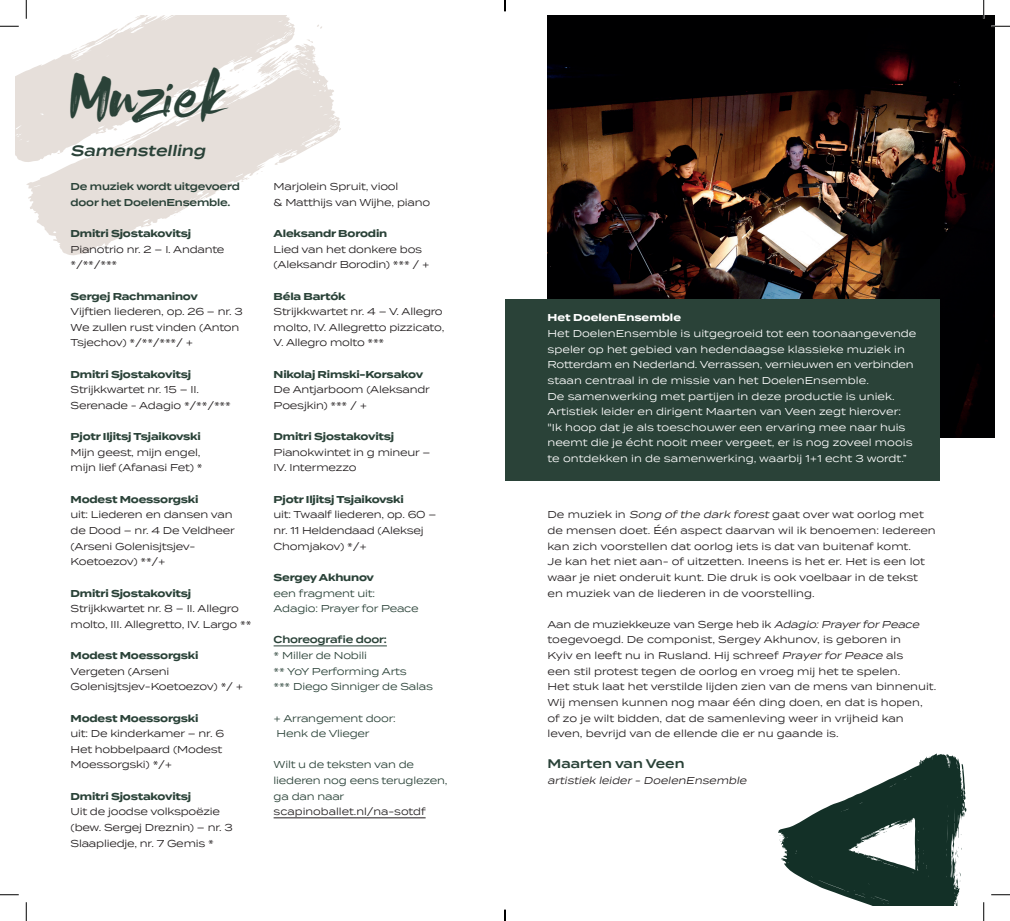
<style>
.page{position:relative;width:1010px;height:921px;background:#fff}
.page>*{position:absolute;margin:0;border:0;box-sizing:border-box;transform-origin:0 0}
.t1{font:48.75px "Rocked ALT";color:#2a4238}
.t2{font:italic 600 15px "Termina";color:#2a4238}
.t3{font:600 12.5px "Termina";color:#2a4238}
.t4{font:10px/15.6px "Termina";letter-spacing:-.02em;color:#231f20}
.t5{font:10px/15.6px "Termina";color:#231f20}
.t6{font:10px/15.6px "Termina";color:#fff}
.t7{font:700 10px "Termina";letter-spacing:-.02em;color:#2a4238}
.t8{font:10px/15.6px "Termina";letter-spacing:-.02em;color:#2a4238}
.t9{font:600 10px/15.6px "Termina";letter-spacing:-.02em;color:#2a4238}
.t10{font:italic 10px "Termina";color:#231f20}
.t11{font:700 10px "Termina";color:#fff}
.s1{font-weight:700;color:#2a4238}
.s2{font-weight:700}
.s3{color:#231f20}
.s4{font-style:italic}
</style>
<div class="page">
<svg style="left:26px;top:44px;width:314px;height:211px"></svg>
<svg style="left:256px;top:171px;width:7px;height:3px"></svg>
<svg style="left:16px;top:16px;width:279px;height:146px;fill:#e6dfda"></svg>
<svg style="left:193px;top:198px;width:12px;height:8px"></svg>
<svg style="left:174px;top:212px;width:7px;height:4px"></svg>
<svg style="left:91px;top:150px;width:8px;height:5px"></svg>
<svg style="left:174px;top:113px;width:9px;height:6px"></svg>
<svg style="left:251px;top:51px;width:48px;height:39px"></svg>
<svg style="left:201px;top:97px;width:19px;height:11px"></svg>
<svg style="left:122px;top:139px;width:6px;height:3px"></svg>
<svg style="left:72px;top:48px;width:5px;height:3px"></svg>
<svg style="left:219px;top:77px;width:6px;height:4px"></svg>
<svg style="left:234px;top:69px;width:10px;height:4px"></svg>
<svg style="left:152px;top:109px;width:10px;height:5px"></svg>
<svg style="left:171px;top:95px;width:15px;height:9px"></svg>
<svg style="left:778px;top:753px;width:188px;height:152px"></svg>
<hr style="left:273px;top:645px;width:114px;height:1px;background:#2a4238">
<hr style="left:273px;top:817px;width:152px;height:1px;background:#231f20">
<img style="left:547px;top:16px;width:447px;height:421px">
<div style="left:505px;top:299px;width:434px;height:181px;background:#2a4238"></div>
<svg style="left:0;top:25px;width:19px;height:2px"></svg>
<svg style="left:990px;top:25px;width:19px;height:2px"></svg>
<svg style="left:0;top:894px;width:19px;height:1px"></svg>
<svg style="left:991px;top:894px;width:18px;height:1px"></svg>
<svg style="left:25px;top:0;width:2px;height:19px"></svg>
<svg style="left:25px;top:902px;width:2px;height:19px"></svg>
<svg style="left:982px;top:0;width:2px;height:19px"></svg>
<svg style="left:983px;top:902px;width:1px;height:19px"></svg>
<svg style="left:504px;top:909px;width:1px;height:12px"></svg>
<p class="t1" style="left:71px;top:71px;width:158px">Muziek</p>
<p class="t2" style="left:71px;top:139px;width:140px">Samenstelling</p>
<p class="t9" style="left:71px;top:179px;width:171px">De muziek wordt uitgevoerd door het DoelenEnsemble.</p>
<p class="t7" style="left:71px;top:226px;width:122px">Dmitri Sjostakovitsj</p>
<p class="t4" style="left:71px;top:241px;width:155px">Pianotrio nr. 2 – I. Andante */**/***</p>
<p class="t7" style="left:71px;top:288px;width:129px">Sergej Rachmaninov</p>
<p class="t4" style="left:71px;top:303px;width:174px">Vijftien liederen, op. 26 – nr. 3<br>We zullen rust vinden (Anton<br>Tsjechov) */**/***/ +</p>
<p class="t7" style="left:71px;top:367px;width:122px">Dmitri Sjostakovitsj</p>
<p class="t4" style="left:71px;top:381px;width:162px">Strijkkwartet nr. 15 – II.<br>Serenade - Adagio */**/***</p>
<p class="t7" style="left:71px;top:429px;width:132px">Pjotr Iljitsj Tsjaikovski</p>
<p class="t4" style="left:71px;top:444px;width:133px">Mijn geest, mijn engel, mijn lief (Afanasi Fet) *</p>
<p class="t7" style="left:71px;top:492px;width:129px">Modest Moessorgski</p>
<p class="t4" style="left:71px;top:506px;width:166px">uit: Liederen en dansen van de Dood – nr. 4 De Veldheer (Arseni Golenisjtsjev-<br>Koetoezov) **/+</p>
<p class="t7" style="left:71px;top:585px;width:122px">Dmitri Sjostakovitsj</p>
<p class="t4" style="left:71px;top:600px;width:182px">Strijkkwartet nr. 8 – II. Allegro molto, III. Allegretto, IV. Largo **</p>
<p class="t7" style="left:71px;top:648px;width:129px">Modest Moessorgski</p>
<p class="t4" style="left:71px;top:663px;width:174px">Vergeten (Arseni<br>Golenisjtsjev-Koetoezov) */ +</p>
<p class="t7" style="left:71px;top:710px;width:129px">Modest Moessorgski</p>
<p class="t4" style="left:71px;top:725px;width:155px">uit: De kinderkamer – nr. 6<br>Het hobbelpaard (Modest<br>Moessorgski) */+</p>
<p class="t7" style="left:71px;top:788px;width:122px">Dmitri Sjostakovitsj</p>
<p class="t4" style="left:71px;top:803px;width:164px">Uit de joodse volkspoëzie (bew. Sergej Dreznin) – nr. 3<br>Slaapliedje, nr. 7 Gemis *</p>
<p class="t4" style="left:273px;top:178px;width:158px">Marjolein Spruit, viool<br>&amp; Matthijs van Wijhe, piano</p>
<p class="t7" style="left:273px;top:226px;width:115px">Aleksandr Borodin</p>
<p class="t4" style="left:273px;top:241px;width:157px">Lied van het donkere bos (Aleksandr Borodin) *** / +</p>
<p class="t7" style="left:273px;top:288px;width:74px">Béla Bartók</p>
<p class="t4" style="left:273px;top:303px;width:172px">Strijkkwartet nr. 4 – V. Allegro molto, IV. Allegretto pizzicato,<br>V. Allegro molto ***</p>
<p class="t7" style="left:273px;top:367px;width:151px">Nikolaj Rimski-Korsakov</p>
<p class="t4" style="left:273px;top:381px;width:158px">De Antjarboom (Aleksandr<br>Poesjkin) *** / +</p>
<p class="t7" style="left:273px;top:429px;width:122px">Dmitri Sjostakovitsj</p>
<p class="t4" style="left:273px;top:444px;width:158px">Pianokwintet in g mineur –<br>IV. Intermezzo</p>
<p class="t4" style="left:273px;top:491px;width:164px"><span class="s1">Pjotr Iljitsj Tsjaikovski<br></span>uit: Twaalf liederen, op. 60 – nr. 11 Heldendaad (Aleksej<br>Chomjakov) */+</p>
<p class="t8" style="left:273px;top:569px;width:147px"><span class="s2">Sergey Akhunov<br></span>een fragment uit:<br>Adagio: Prayer for Peace</p>
<p class="t9" style="left:273px;top:632px;width:115px">Choreografie door:</p>
<p class="t8" style="left:273px;top:647px;width:95px">* Miller de Nobili</p>
<p class="t8" style="left:273px;top:663px;width:134px">** YoY Performing Arts</p>
<p class="t8" style="left:273px;top:678px;width:161px">*** Diego Sinniger de Salas</p>
<p class="t8" style="left:273px;top:710px;width:124px">+ Arrangement door:</p>
<p class="t8" style="left:276px;top:725px;width:94px">Henk de Vlieger</p>
<p class="t8" style="left:273px;top:756px;width:175px">Wilt u de teksten van de liederen nog eens teruglezen, ga dan naar <span class="s3">scapinoballet.nl/na-sotdf</span></p>
<p class="t11" style="left:547px;top:310px;width:135px">Het DoelenEnsemble</p>
<p class="t6" style="left:547px;top:325px;width:370px">Het DoelenEnsemble is uitgegroeid tot een toonaangevende speler op het gebied van hedendaagse klassieke muziek in Rotterdam en Nederland. Verrassen, vernieuwen en verbinden staan centraal in de missie van het DoelenEnsemble.<br>De samenwerking met partijen in deze productie is uniek.<br>Artistiek leider en dirigent Maarten van Veen zegt hierover: "Ik hoop dat je als toeschouwer een ervaring mee naar huis neemt die je écht nooit meer vergeet, er is nog zoveel moois te ontdekken in de samenwerking, waarbij 1+1 echt 3 wordt.”</p>
<p class="t5" style="left:547px;top:506px;width:389px">De muziek in <span class="s4">Song ofthe dark forest</span>gaat over wat oorlog met de mensen doet. Één aspect daarvan wil ik benoemen: Iedereen kan zich voorstellen dat oorlog iets is dat van buitenaf komt.<br>Je kan het niet aan- of uitzetten. Ineens is het er. Het is een lot waar je niet onderuit kunt. Die druk is ook voelbaar in de tekst en muziek van de liederen in de voorstelling.</p>
<p class="t5" style="left:547px;top:616px;width:390px">Aan de muziekkeuze van Serge heb ik <span class="s4">Adagio:PrayerforPeace </span>toegevoegd. De componist, Sergey Akhunov, is geboren in<br>Kyiv en leeft nu in Rusland. Hij schreef <span class="s4">PrayerforPeace</span> als<br>een stil protest tegen de oorlog en vroeg mij het te spelen.<br>Het stuk laat het verstilde lijden zien van de mens van binnenuit.<br>Wij mensen kunnen nog maar één ding doen, en dat is hopen, of zo je wilt bidden, dat de samenleving weer in vrijheid kan leven, bevrijd van de ellende die er nu gaande is.</p>
<p class="t3" style="left:547px;top:754px;width:138px">Maarten van Veen</p>
<p class="t10" style="left:547px;top:773px;width:203px">artistiek leider- DoelenEnsemble</p>
</div>
